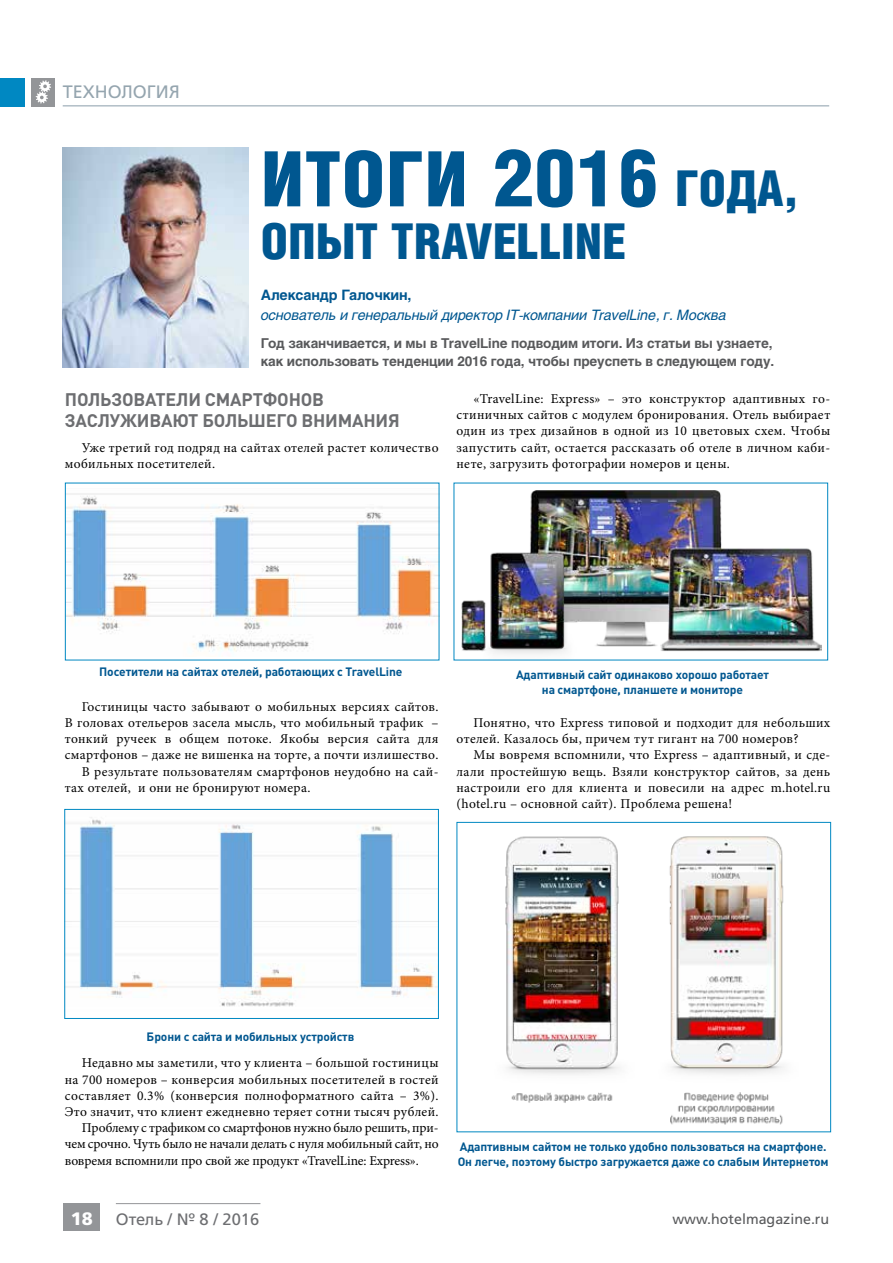
<style>
.page{position:relative;width:893px;height:1263px;background:#fff}
.page>*{position:absolute;margin:0;border:0;box-sizing:border-box;transform-origin:0 0}
.t1{font:76.65px "Helios Cond Black C";letter-spacing:.01em;color:#005790}
.t2{font:49.65px "Helios Cond Black C";color:#005790}
.t3{font:700 18px/21px "DIN Pro";letter-spacing:-.01em;color:#6d6e71}
.t4{font:18px "AG Foreigner C";color:#95a5af}
.t5{font:700 18px "AG Foreigner C";color:#fff}
.t6{font:16.5px "AG Foreigner C";color:#6d6e71}
.t7{font:italic 14.25px "Helios C";letter-spacing:-.01em;color:#005790}
.t8{font:14.25px "AG Foreigner C";color:#58595b}
.t9{font:700 14.25px "Helios C";letter-spacing:-.01em;color:#005790}
.t10{font:13.5px/16.2px "Minion Pro";letter-spacing:.025em;color:#000}
.t11{font:13.5px "Minion Pro";letter-spacing:-.01em;color:#000}
.t12{font:700 13.5px/18px "Helios C";letter-spacing:-.01em;color:#58595b}
.t13{font:700 12px/15px "DIN Pro";letter-spacing:-.01em;color:#005790;text-align:center}
.s1{font-size:79.5px}
.s2{font-size:49.65px}
</style>
<div class="page">
<div style="left:64px;top:1203px;width:36px;height:28px;background:#939598"></div>
<hr style="left:116px;top:1203px;width:144px;height:1px;background:#939598">
<hr style="left:63px;top:105px;width:766px;height:2px;background:#b1bec6">
<div style="left:31px;top:78px;width:24px;height:29px;background:#939598"></div>
<div style="left:0;top:78px;width:24px;height:29px;background:#0088c2"></div>
<svg style="left:36px;top:80px;width:15px;height:24px"></svg>
<img style="left:63px;top:148px;width:185px;height:220px">
<img style="left:67px;top:493px;width:370px;height:159px">
<img style="left:461px;top:490px;width:360px;height:164px">
<img style="left:66px;top:817px;width:371px;height:190px">
<div style="left:64px;top:809px;width:375px;height:210px;border:1px solid #0088c2"></div>
<div style="left:457px;top:822px;width:374px;height:310px;border:1px solid #0088c2"></div>
<img style="left:505px;top:836px;width:115px;height:267px">
<img style="left:669px;top:836px;width:115px;height:289px">
<h3 class="t4" style="left:63px;top:82px;width:119px">технология</h3>
<h1 class="t1" style="left:261px;top:135px;width:540px">ИТОГИ <span class="s1">2016</span> <span class="s2">ГОДА,</span></h1>
<h2 class="t2" style="left:261px;top:213px;width:367px">ОПЫТ TRAVELLINE</h2>
<p class="t9" style="left:261px;top:287px;width:152px">Александр Галочкин,</p>
<p class="t7" style="left:261px;top:306px;width:467px">основатель и генеральный директор IT-компании TravelLine, г. Москва</p>
<p class="t12" style="left:261px;top:334px;width:515px">Год заканчивается, и мы в TravelLine подводим итоги. Из статьи вы узнаете, как использовать тенденции 2016 года, чтобы преуспеть в следующем году.</p>
<h3 class="t3" style="left:65px;top:388px;width:336px">Пользователи смартфонов заслуживают большего внимания</h3>
<p class="t10" style="left:65px;top:439px;width:375px;text-indent:17px">Уже третий год подряд на сайтах отелей растет количество мобильных посетителей.</p>
<p class="t10" style="left:457px;top:391px;width:375px;text-align:justify;text-indent:17px">«TravelLine: Express» – это конструктор адаптивных го&shy;стиничных сайтов с модулем бронирования. Отель выбирает один из трех дизайнов в одной из 10 цветовых схем. Чтобы запустить сайт, остается рассказать об отеле в личном каби&shy;нете, загрузить фотографии номеров и цены.</p>
<p class="t13" style="left:99px;top:664px;width:305px">Посетители на сайтах отелей, работающих с TravelLine</p>
<p class="t13" style="left:516px;top:666px;width:254px">Адаптивный сайт одинаково хорошо работает на смартфоне, планшете и мониторе</p>
<p class="t10" style="left:82px;top:698px;width:358px">Гостиницы часто забывают о мобильных версиях сайтов.</p>
<p class="t10" style="left:65px;top:715px;width:375px">В головах отельеров засела мысль, что мобильный трафик –</p>
<p class="t10" style="left:65px;top:731px;width:375px">тонкий ручеек в общем потоке. Якобы версия сайта для</p>
<p class="t10" style="left:65px;top:747px;width:375px">смартфонов – даже не вишенка на торте, а почти излишество.</p>
<p class="t10" style="left:82px;top:763px;width:358px">В результате пользователям смартфонов неудобно на сай-</p>
<p class="t10" style="left:65px;top:779px;width:247px">тах отелей, и они не бронируют номера.</p>
<p class="t10" style="left:457px;top:715px;width:375px;text-indent:17px">Понятно, что Express типовой и подходит для небольших отелей. Казалось бы, причем тут гигант на 700 номеров?</p>
<p class="t10" style="left:457px;top:747px;width:375px;text-align:justify;text-indent:17px">Мы вовремя вспомнили, что Express – адаптивный, и сде&shy;лали простейшую вещь. Взяли конструктор сайтов, за день настроили его для клиента и повесили на адрес m.hotel.ru (hotel.ru – основной сайт). Проблема решена!</p>
<p class="t13" style="left:147px;top:1028px;width:209px">Брони с сайта и мобильных устройств</p>
<p class="t10" style="left:82px;top:1055px;width:358px">Недавно мы заметили, что у клиента – большой гостиницы</p>
<p class="t10" style="left:65px;top:1071px;width:375px">на 700 номеров – конверсия мобильных посетителей в гостей</p>
<p class="t10" style="left:65px;top:1087px;width:375px">составляет 0.3% (конверсия полноформатного сайта – 3%).</p>
<p class="t10" style="left:65px;top:1103px;width:375px">Это значит, что клиент ежедневно теряет сотни тысяч рублей.</p>
<p class="t11" style="left:82px;top:1119px;width:358px">Проблему с трафиком со смартфонов нужно было решить, при-</p>
<p class="t11" style="left:65px;top:1135px;width:375px">чем срочно. Чуть было не начали делать с нуля мобильный сайт, но</p>
<p class="t11" style="left:65px;top:1151px;width:355px">вовремя вспомнили про свой же продукт «TravelLine: Express».</p>
<p class="t13" style="left:458px;top:1138px;width:373px;text-align:left">Адаптивным сайтом не только удобно пользоваться на смартфоне.<br>Он легче, поэтому быстро загружается даже со слабым И нтернетом</p>
<h3 class="t5" style="left:71px;top:1208px;width:24px">18</h3>
<p class="t6" style="left:116px;top:1210px;width:145px">Отель / № 8 / 2016</p>
<p class="t8" style="left:672px;top:1211px;width:158px">www.hotelmagazine.ru</p>
</div>
